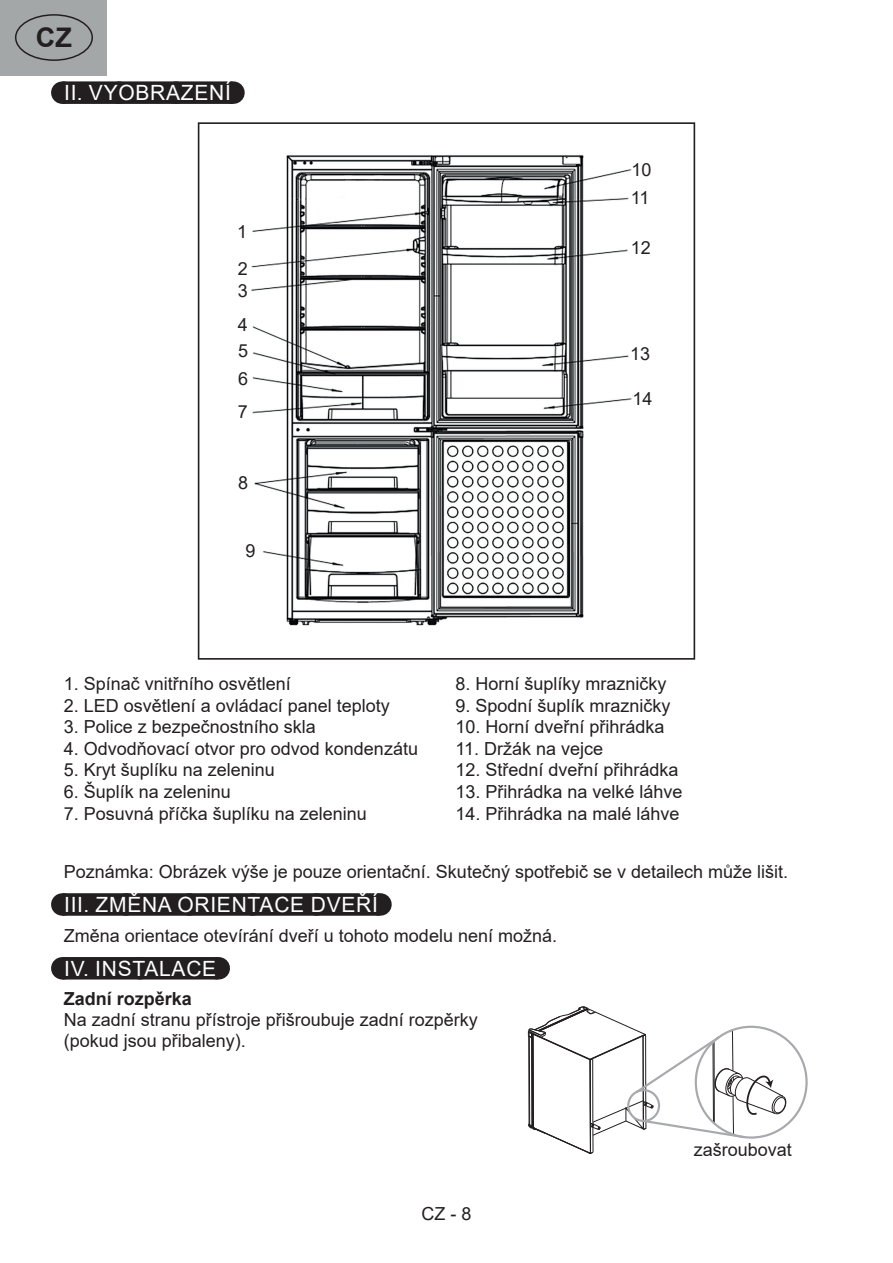
<style>
.page{position:relative;width:893px;height:1263px;background:#fff}
.page>*{position:absolute;margin:0;border:0;box-sizing:border-box;transform-origin:0 0}
.t1{font:700 27px "Arial";color:#231f20}
.Grafický_nadpis_ETA{font:21px "Arial";letter-spacing:.035em;color:#fff}
.text{font:18px/21px "Arial";color:#231f20}
.t2{font:700 18px "Arial";color:#231f20}
</style>
<div class="page">
<div style="left:0;top:0;width:106px;height:75px;background:#a4a7a7"></div>
<div style="left:15px;top:14px;width:78px;height:47px;border:2px solid #231f20;border-radius:50%"></div>
<div style="left:62px;top:81px;width:170px;height:23px;background:#231f20"></div>
<svg style="left:119px;top:81px;width:85px;height:23px"></svg>
<svg style="left:232px;top:81px;width:1px;height:23px"></svg>
<div style="left:62px;top:893px;width:317px;height:23px;background:#231f20"></div>
<svg style="left:126px;top:893px;width:222px;height:23px"></svg>
<svg style="left:379px;top:893px;width:1px;height:23px"></svg>
<div style="left:62px;top:957px;width:156px;height:22px;background:#231f20"></div>
<svg style="left:218px;top:957px;width:1px;height:22px"></svg>
<img style="left:245px;top:155px;width:389px;height:471px">
<div style="left:198px;top:122px;width:497px;height:538px;border:2px solid #231f20"></div>
<svg style="left:528px;top:1006px;width:259px;height:148px"></svg>
<h1 class="t1" style="left:36px;top:18px;width:37px">CZ</h1>
<p class="Grafický_nadpis_ETA" style="left:64px;top:78px;width:168px">II. VYOBRAZENÍ</p>
<p class="text" style="left:237px;top:221px;width:12px">1</p>
<p class="text" style="left:238px;top:258px;width:12px">2</p>
<p class="text" style="left:238px;top:280px;width:12px">3</p>
<p class="text" style="left:238px;top:314px;width:12px">4</p>
<p class="text" style="left:238px;top:340px;width:12px">5</p>
<p class="text" style="left:238px;top:368px;width:12px">6</p>
<p class="text" style="left:238px;top:401px;width:12px">7</p>
<p class="text" style="left:238px;top:472px;width:12px">8</p>
<p class="text" style="left:245px;top:540px;width:12px">9</p>
<p class="text" style="left:631px;top:159px;width:22px">10</p>
<p class="text" style="left:631px;top:187px;width:20px">11</p>
<p class="text" style="left:631px;top:237px;width:22px">12</p>
<p class="text" style="left:630px;top:343px;width:22px">13</p>
<p class="text" style="left:632px;top:388px;width:22px">14</p>
<p class="text" style="left:64px;top:673px;width:229px">1. Spínač vnitřního osvětlení</p>
<p class="text" style="left:64px;top:695px;width:328px">2. LED osvětlení a ovládací panel teploty</p>
<p class="text" style="left:64px;top:716px;width:254px">3. Police z bezpečnostního skla</p>
<p class="text" style="left:64px;top:738px;width:356px">4. Odvodňovací otvor pro odvod kondenzátu</p>
<p class="text" style="left:64px;top:759px;width:213px">5. Kryt šuplíku na zeleninu</p>
<p class="text" style="left:64px;top:781px;width:169px">6. Šuplík na zeleninu</p>
<p class="text" style="left:64px;top:803px;width:305px">7. Posuvná příčka šuplíku na zeleninu</p>
<p class="text" style="left:455px;top:673px;width:213px">8. Horní šuplíky mrazničky</p>
<p class="text" style="left:455px;top:695px;width:217px">9. Spodní šuplík mrazničky</p>
<p class="text" style="left:455px;top:716px;width:211px">10. Horní dveřní přihrádka</p>
<p class="text" style="left:455px;top:738px;width:149px">11. Držák na vejce</p>
<p class="text" style="left:455px;top:759px;width:225px">12. Střední dveřní přihrádka</p>
<p class="text" style="left:455px;top:781px;width:229px">13. Přihrádka na velké láhve</p>
<p class="text" style="left:455px;top:803px;width:226px">14. Přihrádka na malé láhve</p>
<p class="text" style="left:64px;top:861px;width:726px">Poznámka: Obrázek výše je pouze orientační. Skutečný spotřebič se v detailech může lišit.</p>
<p class="Grafický_nadpis_ETA" style="left:64px;top:890px;width:315px">III. ZMĚNA ORIENTACE DVEŘÍ</p>
<p class="text" style="left:64px;top:925px;width:495px">Změna orientace otevírání dveří u tohoto modelu není možná.</p>
<p class="Grafický_nadpis_ETA" style="left:64px;top:954px;width:154px">IV. INSTALACE</p>
<p class="t2" style="left:64px;top:986px;width:130px">Zadní rozpěrka</p>
<p class="text" style="left:64px;top:1009px;width:416px">Na zadní stranu přístroje přišroubuje zadní rozpěrky (pokud jsou přibaleny).</p>
<p class="text" style="left:421px;top:1203px;width:52px">CZ - 8</p>
<p class="text" style="left:694px;top:1139px;width:100px">zašroubovat</p>
</div>
